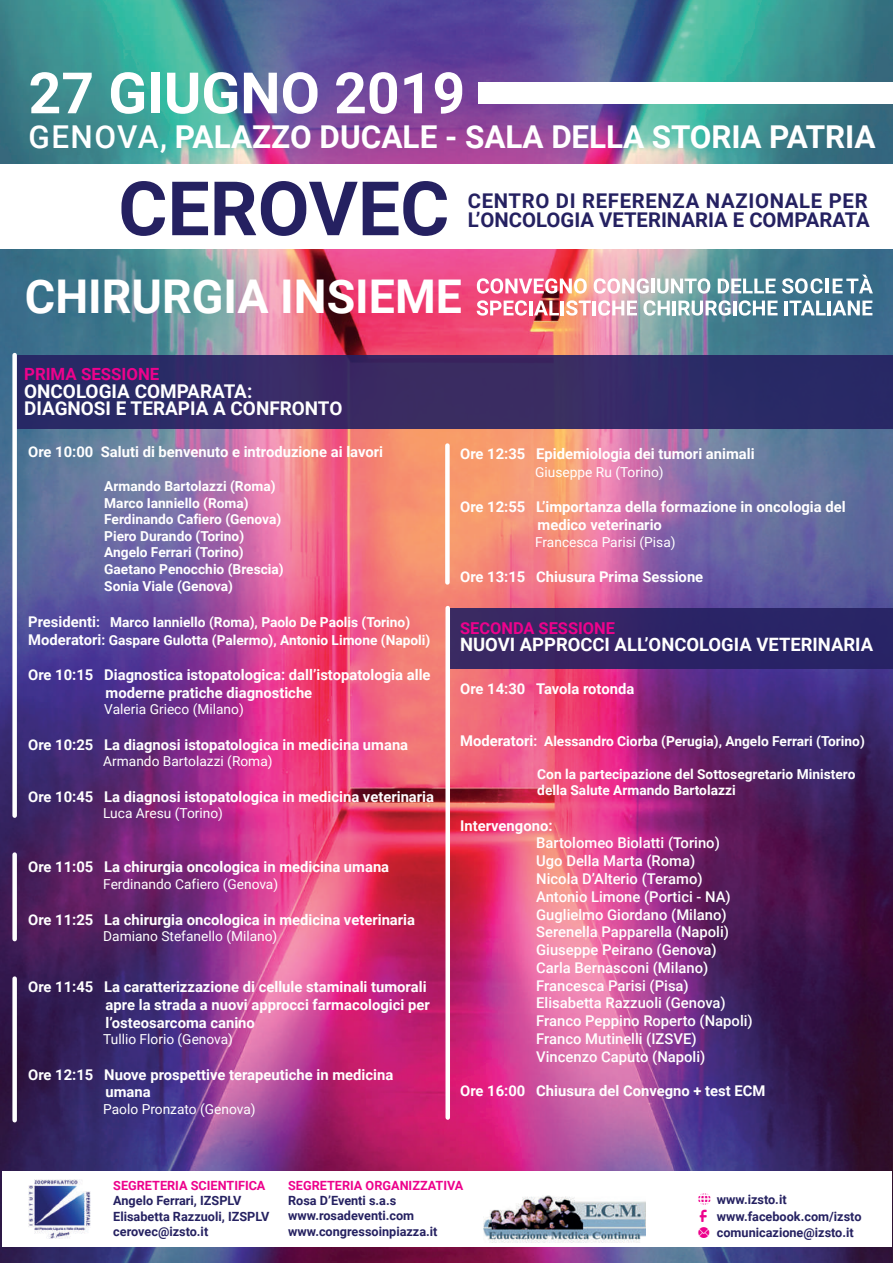
<style>
.page{position:relative;width:893px;height:1263px;background:#fff}
.page>*{position:absolute;margin:0;border:0;box-sizing:border-box;transform-origin:0 0}
.t1{font:700 75.15px "Roboto";color:#252161}
.t2{font:700 57.15px "Roboto";color:#fff}
.t3{font:700 46.5px "Roboto";color:#fff}
.t4{font:700 31.5px "Roboto";letter-spacing:-.005em;color:#fff}
.t5{font:700 20.25px/19.5px "Roboto";letter-spacing:.01em;color:#252161}
.t6{font:700 18.9px/17.9px "Roboto";color:#fff}
.t7{font:700 18.45px "Roboto";color:#fff}
.t8{font:700 16.8px "Roboto";color:#ed028c}
.t9{font:700 16.35px "Roboto";color:#ed028c}
.t10{font:700 14.85px/17.7px "Roboto";color:#fff}
.t11{font:500 14.85px/17.7px "Roboto";color:#fff}
.t12{font:700 13.8px/16.5px "Roboto";color:#fff}
.t13{font:13.8px "Roboto";color:#fff}
.t14{font:700 12.75px/15.1px "Roboto";color:#252161}
.t15{font:700 12.75px "Roboto";color:#ed028c}
.s1{font-weight:500}
.s2{font-size:14.85px}
</style>
<div class="page">
<img style="left:0;top:0;width:893px;height:1263px">
<svg style="left:477px;top:278px;width:110px;height:16px"></svg>
<svg style="left:594px;top:278px;width:55px;height:16px"></svg>
<hr style="left:651px;top:279px;width:3px;height:14px;background:#fff">
<svg style="left:657px;top:278px;width:53px;height:16px"></svg>
<svg style="left:718px;top:279px;width:58px;height:14px"></svg>
<svg style="left:782px;top:278px;width:41px;height:16px"></svg>
<hr style="left:825px;top:279px;width:3px;height:14px;background:#fff">
<svg style="left:833px;top:275px;width:40px;height:18px"></svg>
<svg style="left:477px;top:300px;width:50px;height:16px"></svg>
<hr style="left:529px;top:301px;width:3px;height:14px;background:#fff">
<svg style="left:534px;top:301px;width:25px;height:14px"></svg>
<hr style="left:561px;top:301px;width:3px;height:14px;background:#fff">
<svg style="left:566px;top:300px;width:25px;height:16px"></svg>
<hr style="left:593px;top:301px;width:3px;height:14px;background:#fff">
<svg style="left:598px;top:300px;width:39px;height:16px"></svg>
<svg style="left:643px;top:300px;width:27px;height:16px"></svg>
<hr style="left:673px;top:301px;width:3px;height:14px;background:#fff">
<svg style="left:678px;top:300px;width:53px;height:16px"></svg>
<hr style="left:733px;top:301px;width:3px;height:14px;background:#fff">
<svg style="left:739px;top:300px;width:39px;height:16px"></svg>
<hr style="left:785px;top:301px;width:3px;height:14px;background:#fff">
<svg style="left:789px;top:301px;width:37px;height:14px"></svg>
<hr style="left:828px;top:301px;width:3px;height:14px;background:#fff">
<svg style="left:832px;top:301px;width:40px;height:14px"></svg>
<div style="left:0;top:164px;width:893px;height:85px;background:#fff"></div>
<div style="left:2px;top:1171px;width:890px;height:76px;background:#fff"></div>
<img style="left:28px;top:1179px;width:62px;height:59px">
<div style="left:445px;top:445px;width:5px;height:137px;background:#fff"></div>
<div style="left:15px;top:355px;width:878px;height:74px;background:#322a66"></div>
<div style="left:12px;top:854px;width:5px;height:85px;background:#fff"></div>
<div style="left:12px;top:978px;width:5px;height:142px;background:#fff"></div>
<div style="left:447px;top:608px;width:446px;height:60px;background:linear-gradient(to right,#3c2763,#242367)"></div>
<div style="left:478px;top:82px;width:415px;height:21px;background:#fff"></div>
<div style="left:12px;top:355px;width:5px;height:461px;background:#fff"></div>
<div style="left:445px;top:608px;width:5px;height:509px;background:#fff"></div>
<img style="left:483px;top:1195px;width:162px;height:47px">
<h2 class="t2" style="left:29px;top:53px;width:438px">27 GIUGNO 2019</h2>
<h3 class="t4" style="left:29px;top:115px;width:848px"><span class="s1">GENOVA,</span> PALAZZO DUCALE - SALA DELLA STORIA PATRIA</h3>
<h1 class="t1" style="left:118px;top:156px;width:332px">CEROVEC</h1>
<h3 class="t5" style="left:468px;top:190px;width:404px">CENTRO DI REFERENZA NAZIONALE PER<br>L’ONCOLOGIA VETERINARIA E COMPARATA</h3>
<h3 class="t3" style="left:25px;top:264px;width:438px">CHIRURGIA INSIEME</h3>
<p class="t8" style="left:24px;top:362px;width:137px">PRIMA SESSIONE</p>
<p class="t6" style="left:24px;top:381px;width:320px">ONCOLOGIA COMPARATA:<br>DIAGNOSI E TERAPIA A CONFRONTO</p>
<p class="t10" style="left:28px;top:442px;width:357px">Ore 10:00 Saluti di benvenuto e introduzione ai lavori</p>
<p class="t12" style="left:104px;top:477px;width:181px">Armando Bartolazzi (Roma)<br>Marco Ianniello (Roma)<br>Ferdinando Cafiero (Genova)<br>Piero Durando (Torino)<br>Angelo Ferrari (Torino)<br>Gaetano Penocchio (Brescia)</p>
<p class="t12" style="left:104px;top:578px;width:130px">Sonia Viale (Genova)</p>
<p class="t12" style="left:28px;top:612px;width:404px;line-height:17.7px"><span class="s2">Presidenti</span>: Marco Ianniello (Roma), Paolo De Paolis (Torino)<br><span class="s2">Moderatori</span>: Gaspare Gulotta (Palermo), Antonio Limone (Napoli)</p>
<p class="t10" style="left:106px;top:665px;width:327px;text-indent:-77px">Ore 10:15 Diagnostica istopatologica: dall’istopatologia alle moderne pratiche diagnostiche</p>
<p class="t13" style="left:104px;top:700px;width:141px">Valeria Grieco (Milano)</p>
<p class="t10" style="left:28px;top:735px;width:382px">Ore 10:25 La diagnosi istopatologica in medicina umana</p>
<p class="t13" style="left:103px;top:752px;width:171px">Armando Bartolazzi (Roma)</p>
<p class="t10" style="left:28px;top:787px;width:407px">Ore 10:45 La diagnosi istopatologica in medicina veterinaria</p>
<p class="t13" style="left:103px;top:804px;width:121px">Luca Aresu (Torino)</p>
<p class="t10" style="left:28px;top:857px;width:363px">Ore 11:05 La chirurgia oncologica in medicina umana</p>
<p class="t13" style="left:103px;top:875px;width:177px">Ferdinando Cafiero (Genova)</p>
<p class="t10" style="left:28px;top:910px;width:388px">Ore 11:25 La chirurgia oncologica in medicina veterinaria</p>
<p class="t13" style="left:103px;top:927px;width:176px">Damiano Stefanello (Milano)</p>
<p class="t10" style="left:106px;top:977px;width:326px;text-indent:-77px">Ore 11:45 La caratterizzazione di cellule staminali tumorali apre la strada a nuovi approcci farmacologici per l’osteosarcoma canino</p>
<p class="t13" style="left:103px;top:1029px;width:131px">Tullio Florio (Genova)</p>
<p class="t10" style="left:106px;top:1065px;width:289px;text-indent:-77px">Ore 12:15 Nuove prospettive terapeutiche in medicina umana</p>
<p class="t13" style="left:103px;top:1099px;width:154px">Paolo Pronzato (Genova)</p>
<p class="t10" style="left:460px;top:444px;width:296px">Ore 12:35 Epidemiologia dei tumori animali</p>
<p class="t13" style="left:535px;top:462px;width:130px">Giuseppe Ru (Torino)</p>
<p class="t10" style="left:537px;top:498px;width:310px;text-indent:-77px">Ore 12:55 L’importanza della formazione in oncologia del medico veterinario</p>
<p class="t13" style="left:535px;top:532px;width:142px">Francesca Parisi (Pisa)</p>
<p class="t10" style="left:460px;top:567px;width:245px">Ore 13:15 Chiusura Prima Sessione</p>
<p class="t9" style="left:460px;top:617px;width:156px">SECONDA SESSIONE</p>
<p class="t7" style="left:460px;top:632px;width:415px">NUOVI APPROCCI ALL’ONCOLOGIA VETERINARIA</p>
<p class="t10" style="left:460px;top:679px;width:176px">Ore 14:30 Tavola rotonda</p>
<p class="t12" style="left:460px;top:732px;width:406px"><span class="s2">Moderatori</span>: Alessandro Ciorba (Perugia), Angelo Ferrari (Torino)</p>
<p class="t12" style="left:537px;top:765px;width:320px">Con la partecipazione del Sottosegretario Ministero della Salute Armando Bartolazzi</p>
<p class="t10" style="left:460px;top:816px;width:94px">Intervengono:</p>
<p class="t11" style="left:536px;top:834px;width:218px">Bartolomeo Biolatti (Torino)<br>Ugo Della Marta (Roma)<br>Nicola D’Alterio (Teramo)<br>Antonio Limone (Portici - NA)<br>Guglielmo Giordano (Milano)<br>Serenella Papparella (Napoli)<br>Giuseppe Peirano (Genova)<br>Carla Bernasconi (Milano)<br>Francesca Parisi (Pisa)<br>Elisabetta Razzuoli (Genova)<br>Franco Peppino Roperto (Napoli)<br>Franco Mutinelli (IZSVE)<br>Vincenzo Caputo (Napoli)</p>
<p class="t10" style="left:460px;top:1081px;width:307px">Ore 16:00 Chiusura del Convegno + test ECM</p>
<p class="t15" style="left:113px;top:1177px;width:154px">SEGRETERIA SCIENTIFICA</p>
<p class="t14" style="left:113px;top:1193px;width:158px">Angelo Ferrari, IZSPLV<br>Elisabetta Razzuoli, IZSPLV cerovec@izsto.it</p>
<p class="t15" style="left:288px;top:1176px;width:177px">SEGRETERIA ORGANIZZATIVA</p>
<p class="t14" style="left:288px;top:1192px;width:151px">Rosa D’Eventi s.a.s www.rosadeventi.com www.congressoinpiazza.it</p>
<p class="t14" style="left:717px;top:1191px;width:71px">www.izsto.it</p>
<p class="t14" style="left:717px;top:1208px;width:146px">www.facebook.com/izsto</p>
<p class="t14" style="left:717px;top:1224px;width:138px">comunicazione@izsto.it</p>
</div>
